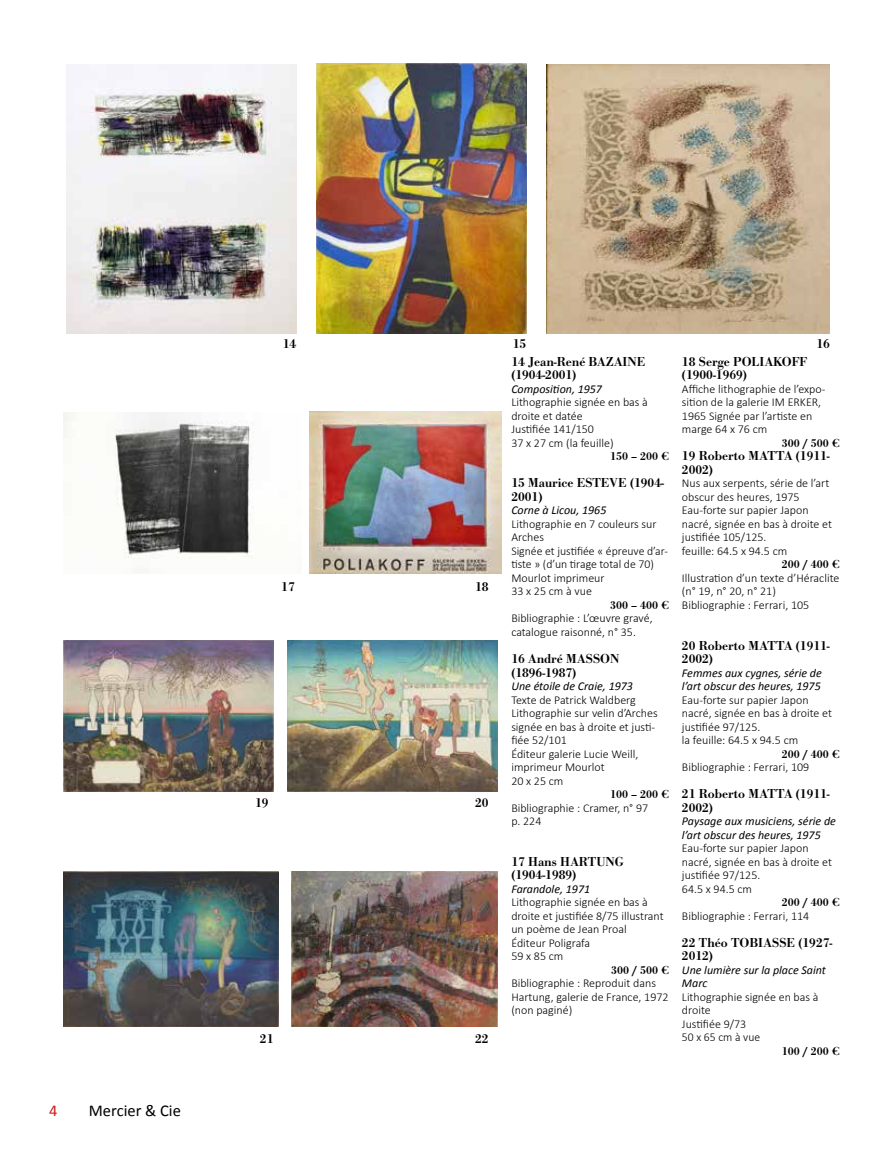
<style>
.page{position:relative;width:893px;height:1149px;background:#fff}
.page>*{position:absolute;margin:0;border:0;box-sizing:border-box;transform-origin:0 0}
.t1{font:16.5px "Calibri";color:#000}
.t2{font:16.5px "Calibri";color:#cd171a}
.t3{font:500 13.5px/13.5px "Bodoni URW";color:#000}
.t4{font:300 12px/13.5px "Calibri";color:#000}
.t5{font:italic 12px/13.5px "Calibri";color:#000}
.t6{font:500 12px "Bodoni URW";color:#000}
</style>
<div class="page">
<img style="left:66px;top:64px;width:230px;height:269px">
<img style="left:317px;top:63px;width:209px;height:270px">
<img style="left:547px;top:64px;width:283px;height:269px">
<img style="left:309px;top:411px;width:192px;height:162px">
<img style="left:63px;top:871px;width:215px;height:154px">
<img style="left:287px;top:640px;width:211px;height:150px">
<img style="left:292px;top:871px;width:206px;height:154px">
<img style="left:64px;top:412px;width:189px;height:161px">
<img style="left:64px;top:640px;width:209px;height:150px">
<h1 class="t2" style="left:49px;top:1098px;width:10px">4</h1>
<h1 class="t1" style="left:89px;top:1098px;width:94px">Mercier &amp; Cie</h1>
<p class="t3" style="left:283px;top:337px;width:15px">14</p>
<p class="t3" style="left:513px;top:337px;width:15px">15</p>
<p class="t3" style="left:816px;top:337px;width:15px">16</p>
<p class="t3" style="left:281px;top:580px;width:15px">17</p>
<p class="t3" style="left:475px;top:580px;width:15px">18</p>
<p class="t3" style="left:255px;top:796px;width:15px">19</p>
<p class="t3" style="left:475px;top:796px;width:15px">20</p>
<p class="t3" style="left:260px;top:1031px;width:15px">21</p>
<p class="t3" style="left:475px;top:1031px;width:15px">22</p>
<p class="t3" style="left:511px;top:355px;width:135px">14 Jean-René BAZAINE (1904-2001)</p>
<p class="t5" style="left:511px;top:381px;width:92px">Composition, 1957</p>
<p class="t4" style="left:511px;top:395px;width:138px">Lithographie signée en bas à droite et datée<br>Justifiée 141/150<br>37 x 27 cm (la feuille)</p>
<p class="t6" style="left:610px;top:449px;width:60px">150 – 200 €</p>
<p class="t3" style="left:511px;top:476px;width:154px">15 Maurice ESTEVE (1904-<br>2001)</p>
<p class="t5" style="left:511px;top:503px;width:97px">Corne à Licou, 1965</p>
<p class="t4" style="left:511px;top:517px;width:158px">Lithographie en 7 couleurs sur<br>Arches<br>Signée et justifiée « épreuve d’ar&shy;tiste » (d’un tirage total de 70)<br>Mourlot imprimeur<br>33 x 25 cm à vue</p>
<p class="t6" style="left:610px;top:597px;width:60px">300 – 400 €</p>
<p class="t4" style="left:511px;top:611px;width:143px">Bibliographie : L’œuvre gravé, catalogue raisonné, n° 35.</p>
<p class="t3" style="left:511px;top:652px;width:110px">16 André MASSON (1896-1987)</p>
<p class="t5" style="left:511px;top:678px;width:123px">Une étoile de Craie, 1973</p>
<p class="t4" style="left:511px;top:692px;width:148px">Texte de Patrick Waldberg<br>Lithographie sur velin d’Arches signée en bas à droite et justi&shy;fiée 52/101<br>Éditeur galerie Lucie Weill, imprimeur Mourlot<br>20 x 25 cm</p>
<p class="t6" style="left:610px;top:786px;width:60px">100 – 200 €</p>
<p class="t4" style="left:511px;top:800px;width:138px">Bibliographie : Cramer, n° 97 p. 224</p>
<p class="t3" style="left:511px;top:854px;width:114px">17 Hans HARTUNG (1904-1989)</p>
<p class="t5" style="left:511px;top:881px;width:80px">Farandole, 1971</p>
<p class="t4" style="left:511px;top:895px;width:154px">Lithographie signée en bas à droite et justifiée 8/75 illustrant un poème de Jean Proal<br>Éditeur Poligrafa<br>59 x 85 cm</p>
<p class="t6" style="left:611px;top:962px;width:60px">300 / 500 €</p>
<p class="t4" style="left:511px;top:976px;width:159px">Bibliographie : Reproduit dans<br>Hartung, galerie de France, 1972 (non paginé)</p>
<p class="t3" style="left:682px;top:355px;width:127px">18 Serge POLIAKOFF (1900-1969)</p>
<p class="t4" style="left:682px;top:382px;width:145px">Affiche lithographie de l’expo&shy;sition de la galerie IM ERKER,<br>1965 Signée par l’artiste en marge 64 x 76 cm</p>
<p class="t6" style="left:782px;top:435px;width:60px">300 / 500 €</p>
<p class="t3" style="left:682px;top:449px;width:149px">19 Roberto MATTA (1911-<br>2002)</p>
<p class="t4" style="left:682px;top:476px;width:152px">Nus aux serpents, série de l’art obscur des heures, 1975<br>Eau-forte sur papier Japon nacré, signée en bas à droite et justifiée 105/125.<br>feuille: 64.5 x 94.5 cm</p>
<p class="t6" style="left:782px;top:557px;width:60px">200 / 400 €</p>
<p class="t4" style="left:682px;top:571px;width:159px">Illustration d’un texte d’Héraclite (n° 19, n° 20, n° 21)<br>Bibliographie : Ferrari, 105</p>
<p class="t3" style="left:682px;top:638px;width:149px">20 Roberto MATTA (1911-<br>2002)</p>
<p class="t5" style="left:682px;top:665px;width:141px">Femmes aux cygnes, série de l’art obscur des heures, 1975</p>
<p class="t4" style="left:682px;top:692px;width:152px">Eau-forte sur papier Japon nacré, signée en bas à droite et justifiée 97/125.<br>la feuille: 64.5 x 94.5 cm</p>
<p class="t6" style="left:782px;top:746px;width:60px">200 / 400 €</p>
<p class="t4" style="left:682px;top:760px;width:129px">Bibliographie : Ferrari, 109</p>
<p class="t3" style="left:682px;top:787px;width:149px">21 Roberto MATTA (1911-<br>2002)</p>
<p class="t5" style="left:682px;top:813px;width:155px">Paysage aux musiciens, série de l’art obscur des heures, 1975</p>
<p class="t4" style="left:682px;top:841px;width:152px">Eau-forte sur papier Japon nacré, signée en bas à droite et justifiée 97/125.<br>64.5 x 94.5 cm</p>
<p class="t6" style="left:782px;top:894px;width:60px">200 / 400 €</p>
<p class="t4" style="left:682px;top:908px;width:129px">Bibliographie : Ferrari, 114</p>
<p class="t3" style="left:682px;top:935px;width:152px">22 Théo TOBIASSE (1927-<br>2012)</p>
<p class="t5" style="left:682px;top:962px;width:145px">Une lumière sur la place Saint<br>Marc</p>
<p class="t4" style="left:682px;top:989px;width:138px">Lithographie signée en bas à droite<br>Justifiée 9/73<br>50 x 65 cm à vue</p>
<p class="t6" style="left:782px;top:1043px;width:60px">100 / 200 €</p>
</div>
